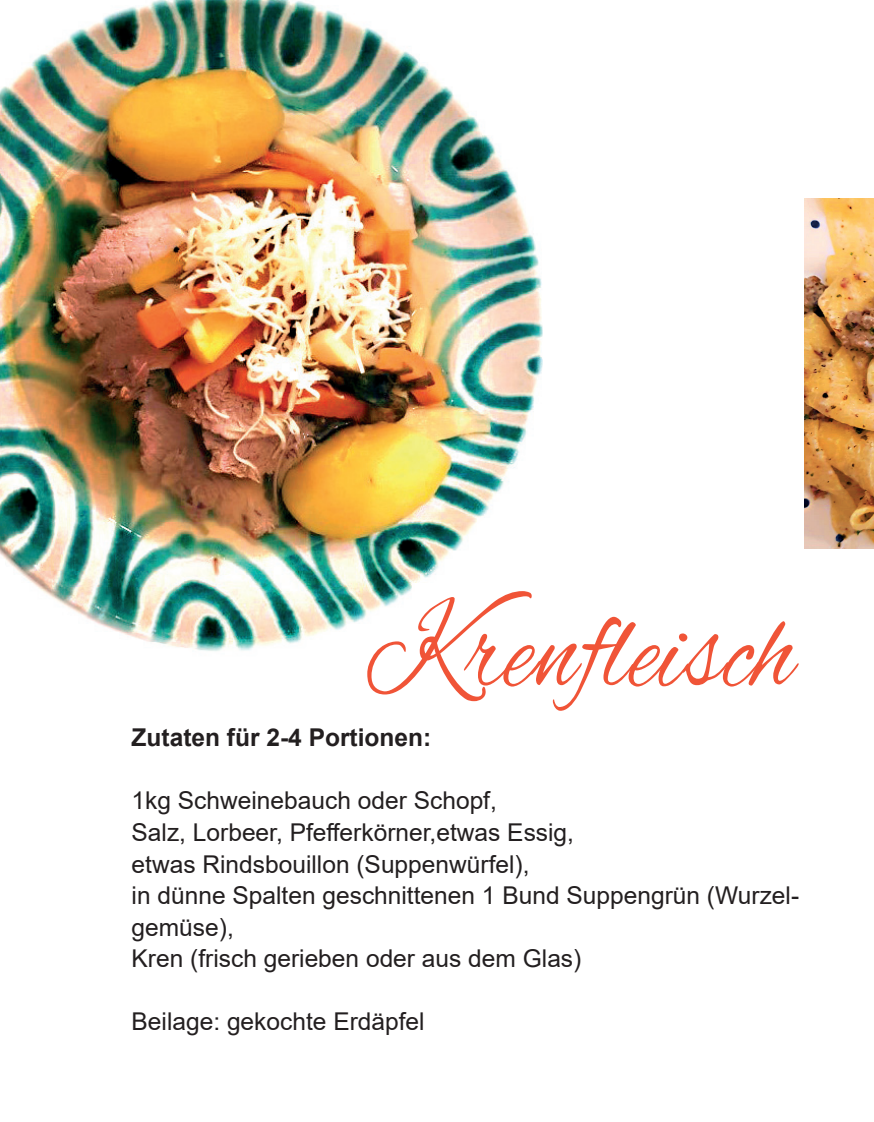
<style>
.page{position:relative;width:874px;height:1122px;background:#fff}
.page>*{position:absolute;margin:0;border:0;box-sizing:border-box;transform-origin:0 0}
.t1{font:126px "Alex Brush";letter-spacing:.01em;color:#f05437;scale:.83 1}
.t2{font:24.5px/31.5px "Arial";color:#231f20}
.t3{font:700 24.5px "Arial";color:#231f20}
</style>
<div class="page">
<img style="left:0;top:0;width:542px;height:651px">
<img style="left:804px;top:198px;width:69px;height:350px">
<h1 class="t1" style="left:365px;top:580px;width:518px">Krenfleisch</h1>
<p class="t3" style="left:131px;top:720px;width:301px">Zutaten für 2-4 Portionen:</p>
<p class="t2" style="left:131px;top:784px;width:668px">1kg Schweinebauch oder Schopf,<br>Salz, Lorbeer, Pfefferkörner,etwas Essig,<br>etwas Rindsbouillon (Suppenwürfel),<br>in dünne Spalten geschnittenen 1 Bund Suppengrün (Wurzel&shy;gemüse),<br>Kren (frisch gerieben oder aus dem Glas)</p>
<p class="t2" style="left:131px;top:1005px;width:294px">Beilage: gekochte Erdäpfel</p>
</div>
